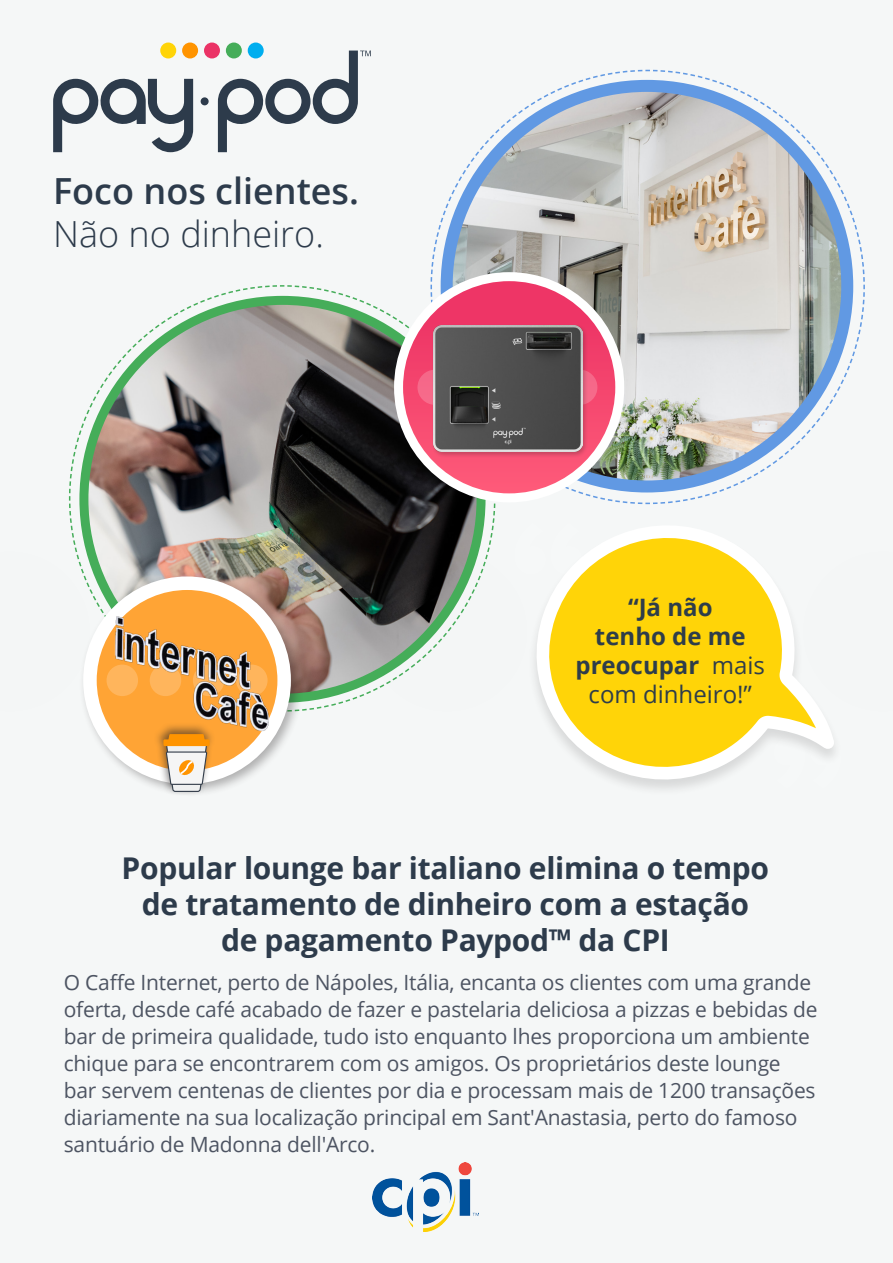
<style>
.page{position:relative;width:893px;height:1263px;background:#f5f7f7}
.page>*{position:absolute;margin:0;border:0;box-sizing:border-box;transform-origin:0 0}
.t1{font:600 36px "Open Sans";color:#2d3b4b}
.t2{font:300 36px "Open Sans";color:#2d3b4b}
.Big_standout{font:700 30px/36px "Open Sans";letter-spacing:-.01em;color:#2d3b4b;text-align:center}
.t3{font:700 24px/28.8px "Open Sans";color:#2e3d4a;text-align:center}
.Big_standout-2{font:21px/27px "Open Sans";letter-spacing:-.01em;color:#4d5462}
.s1{font-weight:400}
</style>
<div class="page">
<svg style="left:430px;top:69px;width:435px;height:429px"></svg>
<svg style="left:68px;top:284px;width:428px;height:427px"></svg>
<img style="left:84px;top:300px;width:397px;height:398px;border-radius:199px">
<div style="left:78px;top:572px;width:226px;height:225px;background:#231f20;opacity:.33"></div>
<svg style="left:90px;top:583px;width:194px;height:194px;fill:#ffa435"></svg>
<div style="left:83px;top:576px;width:208px;height:208px;border:14px solid #fff;border-radius:50%"></div>
<div style="left:107px;top:665px;width:31px;height:31px;background:#ffb55c;border-radius:50%"></div>
<svg style="left:399px;top:277px;width:221px;height:221px;background:#f55c80"></svg>
<div style="left:394px;top:272px;width:230px;height:230px;border:9px solid #fff;border-radius:50%"></div>
<div style="left:417px;top:370px;width:36px;height:35px;background:#f6688a;border-radius:50%"></div>
<div style="left:562px;top:370px;width:35px;height:35px;background:#f6688a;border-radius:50%"></div>
<div style="left:432px;top:324px;width:156px;height:134px;background:#231f20;opacity:.25"></div>
<img style="left:434px;top:326px;width:149px;height:126px">
<div style="left:160px;top:43px;width:16px;height:15px;background:#ffd408;border-radius:50%"></div>
<div style="left:182px;top:43px;width:16px;height:15px;background:#ff9400;border-radius:50%"></div>
<div style="left:204px;top:43px;width:16px;height:15px;background:#eb3366;border-radius:50%"></div>
<div style="left:226px;top:43px;width:16px;height:15px;background:#45ad59;border-radius:50%"></div>
<div style="left:248px;top:43px;width:16px;height:15px;background:#00aeef;border-radius:50%"></div>
<svg style="left:53px;top:78px;width:140px;height:74px"></svg>
<div style="left:201px;top:97px;width:8px;height:8px;background:#2d3b4b;border-radius:50%"></div>
<svg style="left:218px;top:51px;width:153px;height:101px"></svg>
<svg style="left:524px;top:498px;width:311px;height:291px"></svg>
<img style="left:373px;top:1162px;width:105px;height:69px">
<img style="left:108px;top:610px;width:166px;height:128px">
<div style="left:154px;top:722px;width:62px;height:74px;background:#231f20;opacity:.57"></div>
<div style="left:163px;top:739px;width:47px;height:7px;background:#ff9400"></div>
<svg style="left:165px;top:734px;width:43px;height:58px"></svg>
<p class="t1" style="left:53px;top:166px;width:307px">Foco nos clientes.</p>
<p class="t2" style="left:53px;top:210px;width:272px">Não no dinheiro.</p>
<p class="t3" style="left:575px;top:593px;width:191px">“Já não<br>tenho de me preocupar <span class="s1">mais com dinheiro!”</span></p>
<p class="Big_standout" style="left:122px;top:849px;width:649px">Popular lounge bar italiano elimina o tempo de tratamento de dinheiro com a estação de pagamento Paypod™ da CPI</p>
<p class="Big_standout-2" style="left:64px;top:968px;width:755px">O Caffe Internet, perto de Nápoles, Itália, encanta os clientes com uma grande oferta, desde café acabado de fazer e pastelaria deliciosa a pizzas e bebidas de bar de primeira qualidade, tudo isto enquanto lhes proporciona um ambiente chique para se encontrarem com os amigos. Os proprietários deste lounge bar servem centenas de clientes por dia e processam mais de 1200 transações diariamente na sua localização principal em Sant'Anastasia, perto do famoso santuário de Madonna dell'Arco.</p>
</div>
